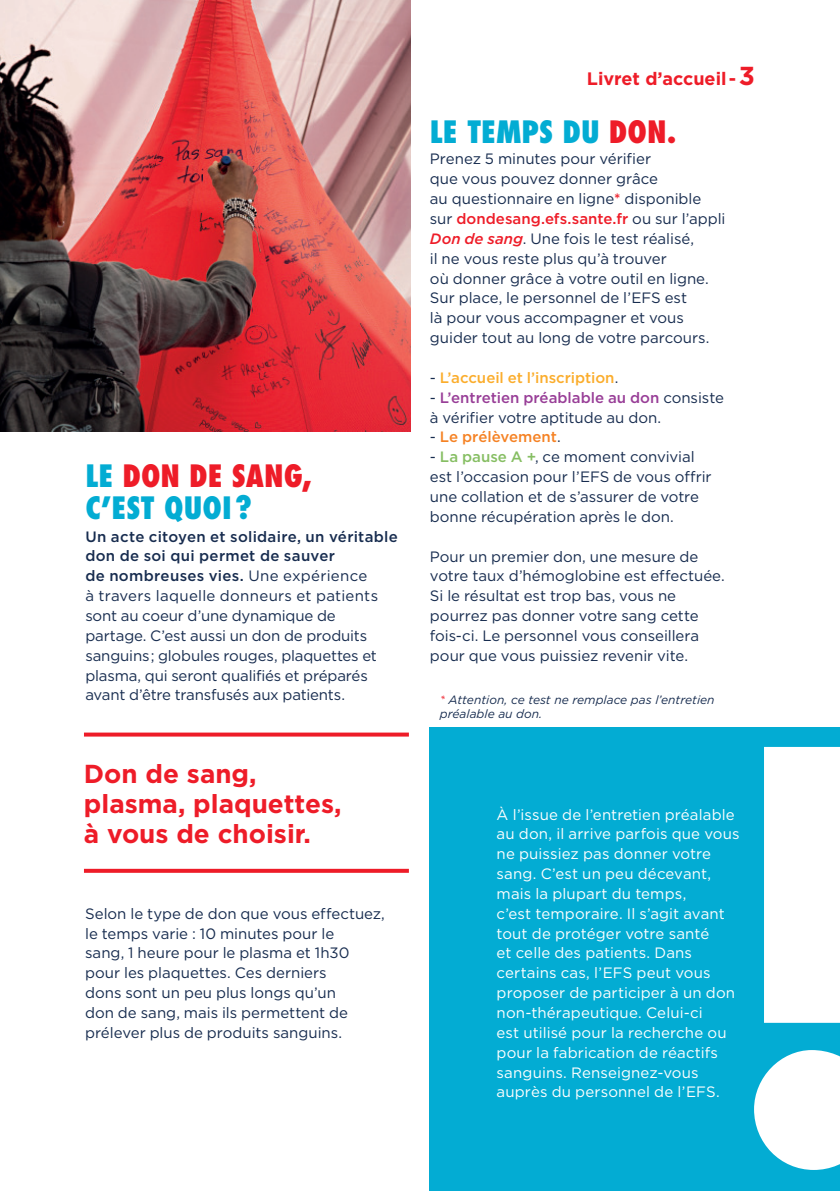
<style>
.page{position:relative;width:840px;height:1191px;background:#fff}
.page>*{position:absolute;margin:0;border:0;box-sizing:border-box;transform-origin:0 0}
.t1{font:800 condensed 30px/32px "Futura Std";color:#03acd3}
.t2{font:700 26px/30px "Gotham";color:#ee1c28}
.t3{font:700 18px "Gotham";color:#ee1c28}
.t4{font:15px/19.8px "Gotham";color:#172c4f}
.t5{font:15px/19.8px "Gotham";letter-spacing:.01em;color:#fff}
.t6{font:500 15px "Gotham";letter-spacing:-.005em;color:#fbad2c}
.t7{font:500 15px "Gotham";color:#f58224}
.t8{font:italic 12px/14px "Gotham";color:#172c4f}
.s1{color:#ee1c28}
.s2{font-weight:500}
.s3{font-size:26px}
.s4{font-weight:500;color:#ee1c28}
.s5{font-weight:500;font-style:italic;color:#ee1c28}
.s6{font-weight:400;color:#172c4f}
.s7{font-weight:500;color:#983e97}
.s8{font-weight:500;color:#86be63}
</style>
<div class="page">
<svg style="left:84px;top:732px;width:324px;height:4px"></svg>
<svg style="left:84px;top:868px;width:324px;height:4px"></svg>
<img style="left:0;top:0;width:410px;height:431px">
<div style="left:429px;top:727px;width:410px;height:464px;background:#03acd3"></div>
<svg style="left:754px;top:747px;width:85px;height:423px"></svg>
<h1 class="t1" style="left:85px;top:460px;width:227px">LE <span class="s1">DON DE SANG,<br></span>C’EST QUOI?</h1>
<p class="t4" style="left:85px;top:526px;width:314px"><span class="s2">Un acte citoyen et solidaire, un véritable don de soi qui permet de sauver<br>de nombreuses vies.</span> Une expérience<br>à travers laquelle donneurs et patients sont au coeur d’une dynamique de partage. C’est aussi un don de produits sanguins ; globules rouges, plaquettes et plasma, qui seront qualifiés et préparés avant d’être transfusés aux patients.</p>
<h2 class="t2" style="left:84px;top:758px;width:259px">Don de sang, plasma, plaquettes, à vous de choisir.</h2>
<p class="t4" style="left:85px;top:903px;width:301px">Selon le type de don que vous effectuez, le temps varie : 10 minutes pour le<br>sang, 1 heure pour le plasma et 1h30 pour les plaquettes. Ces derniers<br>dons sont un peu plus longs qu’un<br>don de sang, mais ils permettent de prélever plus de produits sanguins.</p>
<p class="t3" style="left:586px;top:67px;width:169px">Livret d’accueil - <span class="s3">3</span></p>
<h1 class="t1" style="left:429px;top:116px;width:247px">LE TEMPS DU <span class="s1">DON.</span></h1>
<p class="t4" style="left:429px;top:149px;width:297px">Prenez 5 minutes pour vérifier<br>que vous pouvez donner grâce<br>au questionnaire en ligne<span class="s4">*</span> disponible sur <span class="s4">dondesang.efs.sante.fr</span> ou sur l’appli <span class="s5">Don de sang</span>. Une fois le test réalisé,<br>il ne vous reste plus qu’à trouver<br>où donner grâce à votre outil en ligne.<br>Sur place, le personnel de l’EFS est<br>là pour vous accompagner et vous guider tout au long de votre parcours.</p>
<p class="t6" style="left:429px;top:368px;width:190px"><span class="s6">-</span> L’accueil et l’inscription<span class="s6">.</span></p>
<p class="t4" style="left:429px;top:387px;width:295px">- <span class="s7">L’entretien préablable au don</span> consiste à vérifier votre aptitude au don.</p>
<p class="t7" style="left:429px;top:427px;width:132px"><span class="s6">-</span> Le prélèvement<span class="s6">.</span></p>
<p class="t4" style="left:429px;top:447px;width:283px">- <span class="s8">La pause A +</span>, ce moment convivial est l’occasion pour l’EFS de vous offrir une collation et de s’assurer de votre bonne récupération après le don.</p>
<p class="t4" style="left:429px;top:546px;width:296px">Pour un premier don, une mesure de votre taux d’hémoglobine est effectuée.<br>Si le résultat est trop bas, vous ne pourrez pas donner votre sang cette fois-ci. Le personnel vous conseillera pour que vous puissiez revenir vite.</p>
<p class="t8" style="left:439px;top:692px;width:276px"><span class="s1">*</span> Attention, ce test ne remplace pas l’entretien préalable au don.</p>
<p class="t5" style="left:496px;top:804px;width:244px">À l’issue de l’entretien préalable au don, il arrive parfois que vous ne puissiez pas donner votre sang. C’est un peu décevant, mais la plupart du temps,<br>c’est temporaire. Il s’agit avant tout de protéger votre santé<br>et celle des patients. Dans certains cas, l’EFS peut vous proposer de participer à un don non-thérapeutique. Celui-ci<br>est utilisé pour la recherche ou pour la fabrication de réactifs sanguins. Renseignez-vous auprès du personnel de l’EFS.</p>
</div>
